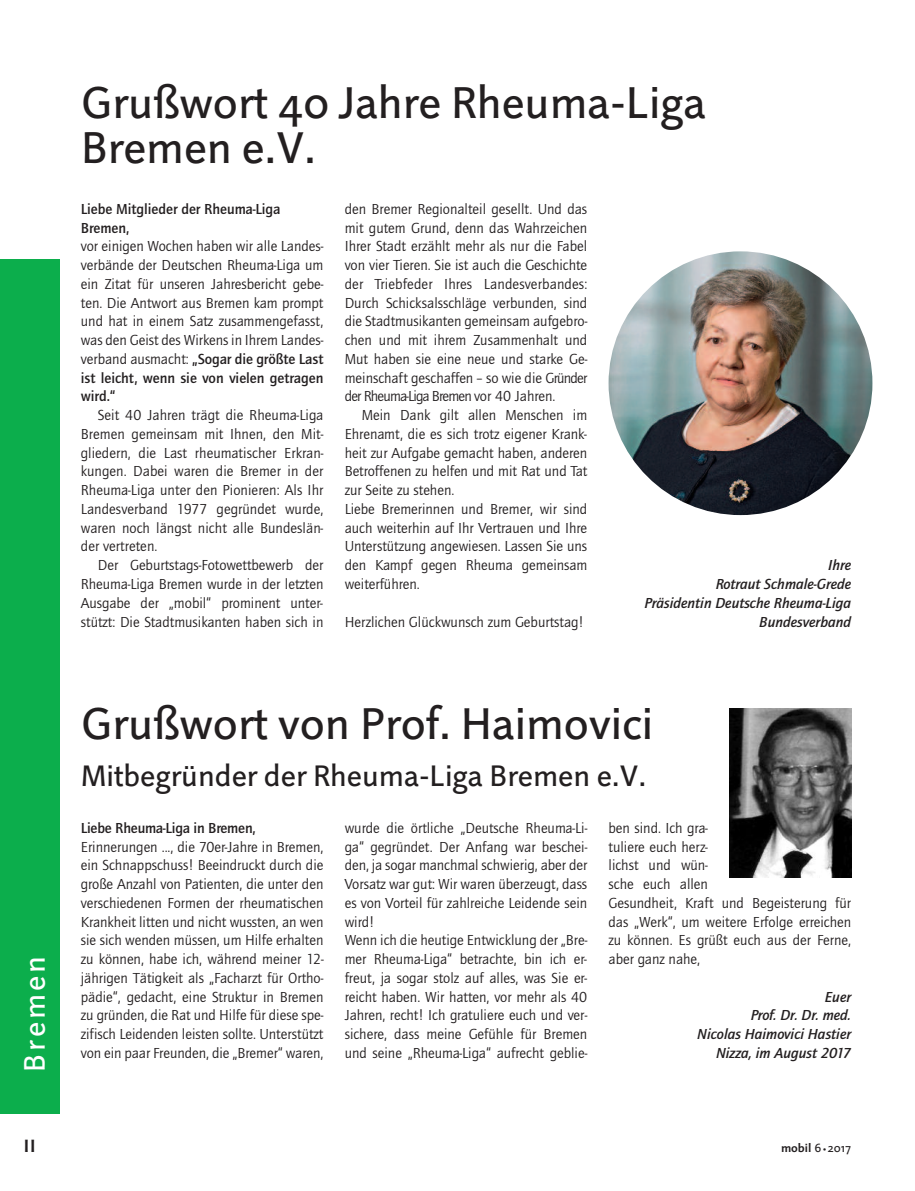
<style>
.page{position:relative;width:915px;height:1191px;background:#fff}
.page>*{position:absolute;margin:0;border:0;box-sizing:border-box;transform-origin:0 0}
.t1{font:45px/45px "Linotype Projekt";color:#231f20}
.t2{font:30px "Linotype Projekt";color:#231f20}
.t3{font:30px "Linotype Projekt";letter-spacing:.1em;color:#fff}
.t4{font:700 18px "Linotype Projekt";color:#231f20}
.t5{font:15px/18.8px "Quay Sans ITC";color:#231f20;text-align:justify}
.t6{font:italic 500 15px/18.8px "Quay Sans ITC";color:#231f20;text-align:right}
.t7{font:500 15px/18.8px "Quay Sans ITC";color:#231f20}
.t8{font:700 12px "Linotype Projekt";color:#231f20}
.s1{font-weight:500}
.s2{font-weight:400}
.s3{font-weight:400;font-size:9px}
</style>
<div class="page">
<div style="left:0;top:259px;width:60px;height:855px;background:#0cae4c"></div>
<img style="left:608px;top:251px;width:264px;height:264px;border-radius:50%">
<img style="left:729px;top:708px;width:121px;height:169px">
<h1 class="t1" style="left:81px;top:86px;width:626px">Grußwort 40 Jahre Rheuma-Liga<br>Bremen e.V.</h1>
<p class="t7" style="left:81px;top:201px;width:201px">Liebe Mitglieder der Rheuma-Liga<br>Bremen,</p>
<p class="t5" style="left:81px;top:238px;width:244px">vor einigen Wochen haben wir alle Landes&shy;verbände der Deutschen Rheuma-Liga um ein Zitat für unseren Jahresbericht gebe&shy;ten. Die Antwort aus Bremen kam prompt und hat in einem Satz zusammengefasst, was den Geist des Wirkens in Ihrem Landes&shy;verband ausmacht: <span class="s1">„Sogar die größte Last ist leicht, wenn sie von vielen getragen wird.“</span></p>
<p class="t5" style="left:81px;top:407px;width:244px;text-indent:17px">Seit 40 Jahren trägt die Rheuma-Liga Bremen gemeinsam mit Ihnen, den Mit&shy;gliedern, die Last rheumatischer Erkran&shy;kungen. Dabei waren die Bremer in der Rheuma-Liga unter den Pionieren: Als Ihr Landesverband 1977 gegründet wurde, waren noch längst nicht alle Bundeslän&shy;der vertreten.</p>
<p class="t5" style="left:81px;top:557px;width:244px;text-indent:17px">Der Geburtstags-Fotowettbewerb der Rheuma-Liga Bremen wurde in der letzten Ausgabe der „mobil“ prominent unter&shy;stützt: Die Stadtmusikanten haben sich in</p>
<p class="t5" style="left:344px;top:201px;width:244px">den Bremer Regionalteil gesellt. Und das mit gutem Grund, denn das Wahrzeichen Ihrer Stadt erzählt mehr als nur die Fabel von vier Tieren. Sie ist auch die Geschichte der Triebfeder Ihres Landesverbandes:<br>Durch Schicksalsschläge verbunden, sind die Stadtmusikanten gemeinsam aufgebro&shy;chen und mit ihrem Zusammenhalt und Mut haben sie eine neue und starke Ge&shy;meinschaft geschaffen – so wie die Gründer der Rheuma-Liga Bremen vor 40 Jahren.</p>
<p class="t5" style="left:344px;top:407px;width:244px;text-align:left;text-indent:17px">Mein Dank gilt allen Menschen im Ehrenamt, die es sich trotz eigener Krank&shy;heit zur Aufgabe gemacht haben, anderen Betroffenen zu helfen und mit Rat und Tat zur Seite zu stehen.<br>Liebe Bremerinnen und Bremer, wir sind auch weiterhin auf Ihr Vertrauen und Ihre Unterstützung angewiesen. Lassen Sie uns den Kampf gegen Rheuma gemeinsam weiterführen.</p>
<p class="t5" style="left:344px;top:613px;width:240px">Herzlichen Glückwunsch zum Geburtstag!</p>
<p class="t6" style="left:644px;top:557px;width:208px">Ihre<br>Rotraut Schmale-Grede<br>Präsidentin Deutsche Rheuma-Liga<br>Bundesverband</p>
<h2 class="t3" style="left:24px;top:1071px;width:117px;rotate:-90deg">Bremen</h2>
<h1 class="t1" style="left:81px;top:707px;width:573px">Grußwort von Prof. Haimovici</h1>
<h2 class="t2" style="left:81px;top:765px;width:566px">Mitbegründer der Rheuma-Liga Bremen e.V.</h2>
<p class="t7" style="left:81px;top:819px;width:176px">Liebe Rheuma-Liga in Bremen,</p>
<p class="t5" style="left:81px;top:838px;width:244px">Erinnerungen ..., die 70er-Jahre in Bremen, ein Schnappschuss! Beeindruckt durch die große Anzahl von Patienten, die unter den verschiedenen Formen der rheumatischen Krankheit litten und nicht wussten, an wen sie sich wenden müssen, um Hilfe erhalten zu können, habe ich, während meiner 12- jährigen Tätigkeit als „Facharzt für Ortho&shy;pädie“, gedacht, eine Struktur in Bremen zu gründen, die Rat und Hilfe für diese spe&shy;zifisch Leidenden leisten sollte. Unterstützt von ein paar Freunden, die „Bremer“ waren,</p>
<p class="t5" style="left:344px;top:819px;width:244px;text-align:left">wurde die örtliche „Deutsche Rheuma-Li&shy;ga“ gegründet. Der Anfang war beschei&shy;den, ja sogar manchmal schwierig, aber der Vorsatz war gut: Wir waren überzeugt, dass es von Vorteil für zahlreiche Leidende sein wird!<br>Wenn ich die heutige Entwicklung der „Bre&shy;mer Rheuma-Liga“ betrachte, bin ich er&shy;freut, ja sogar stolz auf alles, was Sie er&shy;reicht haben. Wir hatten, vor mehr als 40<br>Jahren, recht! Ich gratuliere euch und ver&shy;sichere, dass meine Gefühle für Bremen und seine „Rheuma-Liga“ aufrecht geblie-</p>
<p class="t5" style="left:608px;top:819px;width:244px;text-align:left">ben sind. Ich gra-<br>tuliere euch herz-<br>lichst und wün-<br>sche euch allen<br>Gesundheit, Kraft und Begeisterung für das „Werk“, um weitere Erfolge erreichen zu können. Es grüßt euch aus der Ferne, aber ganz nahe,</p>
<p class="t6" style="left:697px;top:988px;width:155px">Euer<br>Prof. Dr. Dr. med.<br>Nicolas Haimovici Hastier<br>Nizza, im August 2017</p>
<p class="t4" style="left:24px;top:1139px;width:13px">II</p>
<p class="t8" style="left:780px;top:1143px;width:72px">mobil <span class="s2">6</span> <span class="s3">•</span><span class="s2">2017</span></p>
</div>
